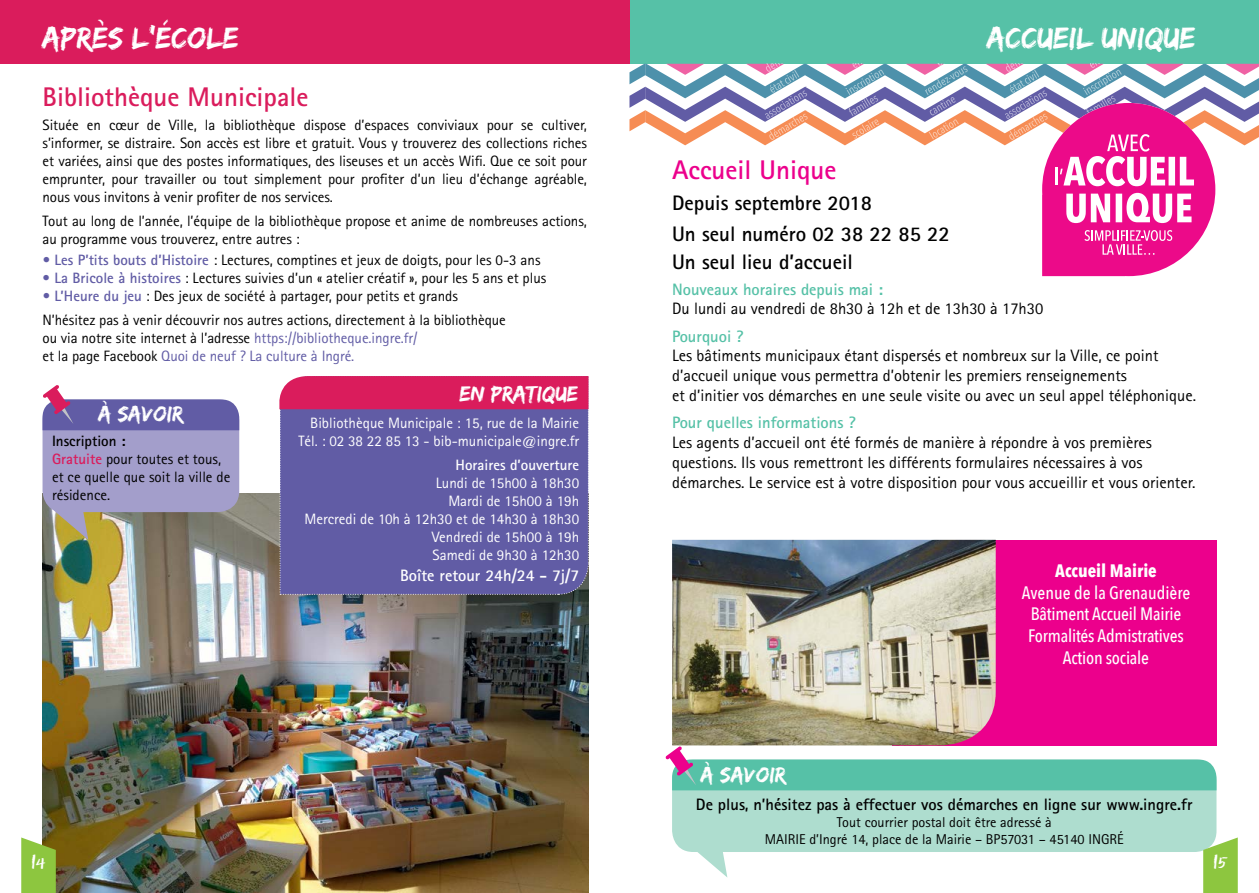
<style>
.page{position:relative;width:1259px;height:893px;background:#fff}
.page>*{position:absolute;margin:0;border:0;box-sizing:border-box;transform-origin:0 0}
.t1{font:31.5px "Edo SZ";color:#fff}
.t2{font:700 27px "Rotis Sans Serif";color:#da1c5c}
.t3{font:700 27px "Rotis Sans Serif";color:#ec008c}
.t4{font:22.5px "Edo SZ";color:#fff}
.t5{font:700 21px/29.1px "Rotis Sans Serif";color:#000}
.t6{font:500 18px/21.6px "Avenir Next Condensed";letter-spacing:-.01em;color:#fff;text-align:center}
.t7{font:700 18px "Avenir Next Condensed";color:#fff}
.t8{font:16.5px/19.8px "Rotis Sans Serif";color:#000}
.t9{font:700 16.5px "Rotis Sans Serif";color:#000}
.t10{font:700 16.5px "Rotis Sans Serif";color:#56c1a7}
.t11{font:700 16.5px "Rotis Sans Serif";color:#fff}
.t12{font:15px/18px "Rotis Sans Serif";letter-spacing:-.005em;color:#000}
.t13{font:15px/18px "Rotis Sans Serif";color:#fff;text-align:right}
.t14{font:15px/18px "Rotis Sans Serif";letter-spacing:-.005em;color:#615ca5}
.t15{font:700 15px "Rotis Sans Serif";color:#fff}
.t16{font:15px "Eraser Dust";color:#fff}
.t17{font:14.25px/17.1px "Rotis Sans Serif";color:#000;text-align:center}
.s1{font-weight:700;color:#615ca5}
.s2{color:#615ca5}
.s3{color:#000}
.s4{font-weight:700}
.s5{font-weight:700;color:#da1c5c}
</style>
<div class="page">
<div style="left:892px;top:540px;width:324px;height:205px;background:#ec008c"></div>
<img style="left:672px;top:540px;width:323px;height:205px">
<svg style="left:672px;top:790px;width:544px;height:87px;fill:#aeddcf"></svg>
<svg style="left:665px;top:746px;width:551px;height:44px"></svg>
<div style="left:629px;top:0;width:630px;height:64px;background:#56c1a7"></div>
<svg style="left:1203px;top:837px;width:34px;height:56px;background:#96cb54"></svg>
<svg style="left:629px;top:64px;width:630px;height:212px"></svg>
<img style="left:43px;top:493px;width:545px;height:400px">
<div style="left:0;top:0;width:629px;height:64px;background:#da1c5c"></div>
<svg style="left:21px;top:837px;width:35px;height:56px;background:#90c045"></svg>
<svg style="left:279px;top:376px;width:310px;height:219px;background:#74539a"></svg>
<div style="left:43px;top:399px;width:196px;height:113px;background:#a39ecb;border-radius:21px"></div>
<svg style="left:52px;top:509px;width:36px;height:31px"></svg>
<svg style="left:43px;top:385px;width:196px;height:45px"></svg>
<h1 class="t1" style="left:43px;top:20px;width:197px">Après l’école</h1>
<h2 class="t2" style="left:43px;top:80px;width:267px">Bibliothèque Municipale</h2>
<p class="t12" style="left:43px;top:116px;width:546px;text-align:justify">Située en cœur de Ville, la bibliothèque dispose d’espaces conviviaux pour se cultiver, s’informer, se distraire. Son accès est libre et gratuit. Vous y trouverez des collections riches et variées, ainsi que des postes informatiques, des liseuses et un accès Wifi. Que ce soit pour emprunter, pour travailler ou tout simplement pour profiter d’un lieu d’échange agréable, nous vous invitons à venir profiter de nos services.</p>
<p class="t12" style="left:43px;top:212px;width:546px">Tout au long de l’année, l’équipe de la bibliothèque propose et anime de nombreuses actions, au programme vous trouverez, entre autres :</p>
<p class="t12" style="left:43px;top:251px;width:499px"><span class="s1">• Les P’tits bouts d’Histoire</span> : Lectures, comptines et jeux de doigts, pour les 0-3 ans</p>
<p class="t12" style="left:43px;top:269px;width:505px"><span class="s2">•</span> <span class="s1">La Bricole à histoires</span> : Lectures suivies d’un « atelier créatif », pour les 5 ans et plus</p>
<p class="t12" style="left:43px;top:284px;width:465px;line-height:24px"><span class="s1">• L’Heure du jeu</span> : Des jeux de société à partager, pour petits et grands<br>N’hésitez pas à venir découvrir nos autres actions, directement à la bibliothèque</p>
<p class="t14" style="left:43px;top:329px;width:377px"><span class="s3">ou via notre site internet à l’adresse</span> https://bibliotheque.ingre.fr/ <span class="s3">et la page Facebook</span> Quoi de neuf ? La culture à Ingré.</p>
<h3 class="t4" style="left:98px;top:401px;width:87px">à savoir</h3>
<p class="t12" style="left:52px;top:432px;width:180px"><span class="s4">Inscription :<br></span><span class="s5">Gratuite</span> pour toutes et tous, et ce quelle que soit la ville de résidence.</p>
<h3 class="t4" style="left:459px;top:381px;width:120px">En pratique</h3>
<p class="t13" style="left:298px;top:414px;width:282px">Bibliothèque Municipale : 15, rue de la Mairie<br>Tél. : 02 38 22 85 13 - bib-municipale@ingre.fr</p>
<p class="t15" style="left:455px;top:456px;width:125px">Horaires d’ouverture</p>
<p class="t13" style="left:304px;top:474px;width:276px">Lundi de 15h00 à 18h30<br>Mardi de 15h00 à 19h<br>Mercredi de 10h à 12h30 et de 14h30 à 18h30<br>Vendredi de 15h00 à 19h<br>Samedi de 9h30 à 12h30</p>
<p class="t11" style="left:400px;top:565px;width:181px">Boîte retour 24h/24 - 7j/7</p>
<p class="t16" style="left:31px;top:855px;width:16px">14</p>
<h1 class="t1" style="left:987px;top:20px;width:210px">Accueil unique</h1>
<h2 class="t3" style="left:672px;top:152px;width:166px">Accueil Unique</h2>
<h3 class="t5" style="left:672px;top:188px;width:279px">Depuis septembre 2018<br>Un seul numéro 02 38 22 85 22<br>Un seul lieu d’accueil</h3>
<p class="t10" style="left:672px;top:278px;width:212px">Nouveaux horaires depuis mai :</p>
<p class="t8" style="left:672px;top:299px;width:373px">Du lundi au vendredi de 8h30 à 12h et de 13h30 à 17h30</p>
<p class="t10" style="left:672px;top:326px;width:73px">Pourquoi ?</p>
<p class="t8" style="left:672px;top:346px;width:525px">Les bâtiments municipaux étant dispersés et nombreux sur la Ville, ce point d’accueil unique vous permettra d’obtenir les premiers renseignements<br>et d’initier vos démarches en une seule visite ou avec un seul appel téléphonique.</p>
<p class="t10" style="left:672px;top:412px;width:185px">Pour quelles informations ?</p>
<p class="t8" style="left:672px;top:432px;width:525px">Les agents d’accueil ont été formés de manière à répondre à vos premières questions. Ils vous remettront les différents formulaires nécessaires à vos démarches. Le service est à votre disposition pour vous accueillir et vous orienter.</p>
<p class="t7" style="left:1055px;top:560px;width:103px">Accueil Mairie</p>
<p class="t6" style="left:1021px;top:582px;width:170px">Avenue de la Grenaudière<br>Bâtiment Accueil Mairie<br>Formalités Admistratives<br>Action sociale</p>
<h3 class="t4" style="left:701px;top:762px;width:87px">À savoir</h3>
<p class="t9" style="left:696px;top:794px;width:498px">De plus, n’hésitez pas à effectuer vos démarches en ligne sur www.ingre.fr</p>
<p class="t17" style="left:765px;top:813px;width:360px">Tout courrier postal doit être adressé à<br>MAIRIE d’Ingré 14, place de la Mairie – BP57031 – 45140 INGRÉ</p>
<p class="t16" style="left:1213px;top:855px;width:16px">15</p>
</div>
